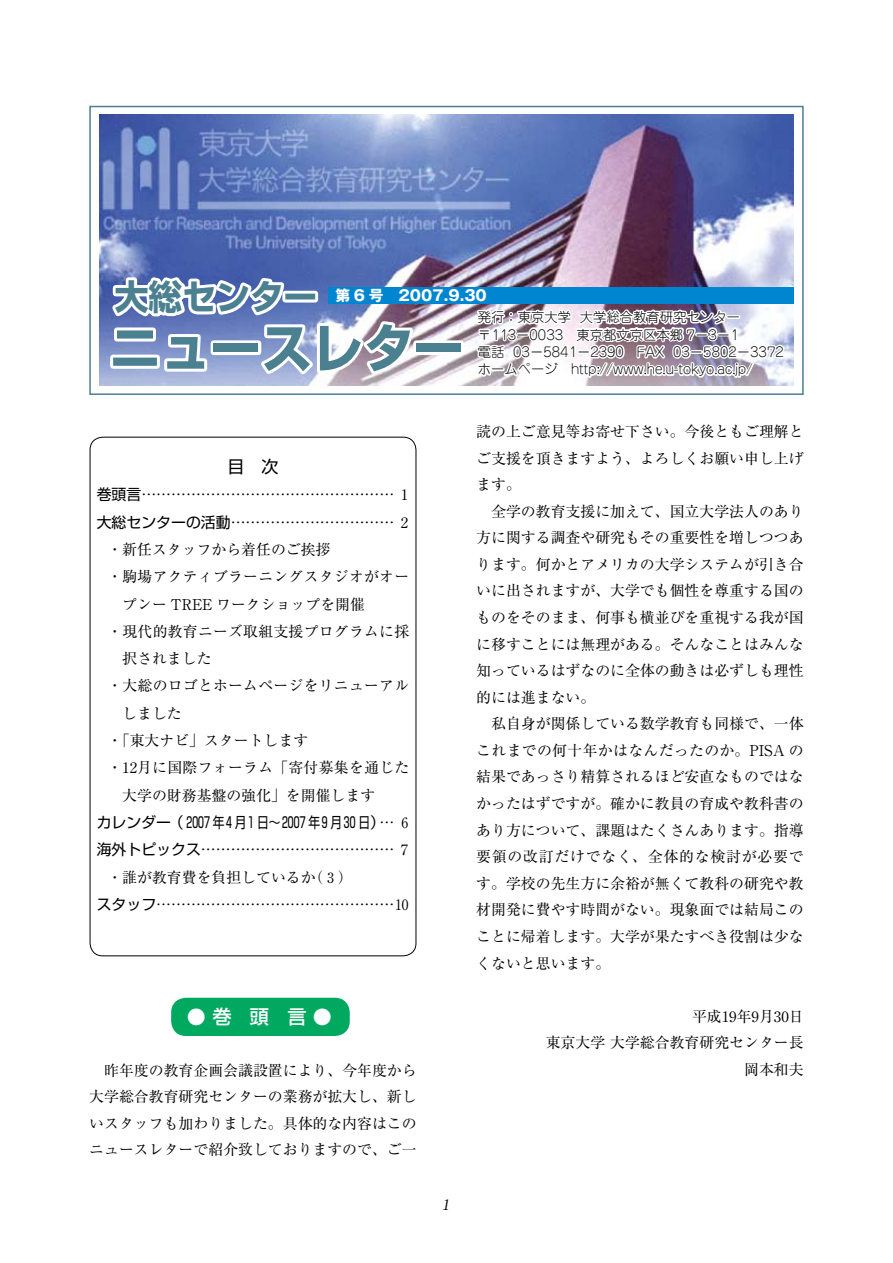
<style>
.page{position:relative;width:893px;height:1263px;background:#fff}
.page>*{position:absolute;margin:0;border:0;box-sizing:border-box;transform-origin:0 0}
.t1{font:700 52.35px "Shin Go";color:#4b8091}
.t2{font:700 34.8px "Shin Go";color:#4b8091}
.t3{font:500 19.2px "Shin Go";color:#fff}
.t4{font:16.95px "Shin Go";color:#000}
.t5{font:14.85px/26.5px "Ryumin";color:#000;text-align:justify}
.t6{font:14.85px/27.3px "Shin Go";color:#000}
.t7{font:14.85px "Ryumin";letter-spacing:.02em;color:#000}
.t8{font:700 14.85px "Gothic MB101";color:#fff}
.t9{font:300 13.35px/17.4px "Jun 101";color:#000}
.s1{font-family:"Ryumin"}
</style>
<div class="page">
<div style="left:171px;top:998px;width:179px;height:38px;background:#00a95f;border-radius:15px"></div>
<img style="left:99px;top:115px;width:695px;height:271px">
<svg style="left:107px;top:255px;width:310px;height:126px"></svg>
<div style="left:413px;top:340px;width:51px;height:15px;border:6px solid #fff"></div>
<img style="left:474px;top:256px;width:312px;height:139px">
<div style="left:328px;top:287px;width:466px;height:17px;background:#0086d1"></div>
<h2 class="t2" style="left:115px;top:274px;width:204px">大総センター</h2>
<h1 class="t1" style="left:110px;top:313px;width:356px">ニュースレター</h1>
<p class="t8" style="left:335px;top:285px;width:153px">第 6 号　2007.9.30</p>
<p class="t9" style="left:478px;top:308px;width:308px">発行：東京大学 大学総合教育研究センター<br>〒113－0033　東京都文京区本郷 7－3－1<br>電話 03－5841－2390　FAX 03－5802－3372ホームページ　http://www.he.u-tokyo.ac.jp/</p>
<p class="t4" style="left:227px;top:455px;width:53px">目　次</p>
<p class="t6" style="left:97px;top:480px;width:313px">巻頭言…………………………………………… <span class="s1">1</span>大総センターの活動…………………………… <span class="s1">2</span></p>
<p class="t5" style="left:107px;top:536px;width:225px">・新任スタッフから着任のご挨拶</p>
<p class="t5" style="left:107px;top:563px;width:303px">・駒場アクティブラーニングスタジオがオー</p>
<p class="t5" style="left:122px;top:590px;width:244px">プンー TREE ワークショップを開催</p>
<p class="t5" style="left:107px;top:618px;width:303px">・現代的教育ニーズ取組支援プログラムに採</p>
<p class="t5" style="left:122px;top:645px;width:91px">択されました</p>
<p class="t5" style="left:107px;top:672px;width:303px">・大総のロゴとホームページをリニューアル</p>
<p class="t5" style="left:122px;top:700px;width:61px">しました</p>
<p class="t5" style="left:107px;top:727px;width:202px">・「東大ナビ」スタートします</p>
<p class="t7" style="left:107px;top:759px;width:303px">・12月に国際フォーラム「寄付募集を通じた</p>
<p class="t5" style="left:122px;top:782px;width:254px">大学の財務基盤の強化」を開催します</p>
<p class="t6" style="left:97px;top:808px;width:313px">カレンダー（２００７年４月１日〜２００７年９月３０日）… <span class="s1">6</span>海外トピックス………………………………… <span class="s1">7</span></p>
<p class="t5" style="left:107px;top:864px;width:247px">・誰が教育費を負担しているか（３）</p>
<p class="t6" style="left:97px;top:890px;width:313px">スタッフ…………………………………………<span class="s1">10</span></p>
<p class="t3" style="left:187px;top:1004px;width:147px">● 巻頭言 ●</p>
<p class="t5" style="left:89px;top:1056px;width:329px">　昨年度の教育企画会議設置により、今年度から大学総合教育研究センターの業務が拡大し、新しいスタッフも加わりました。具体的な内容はこのニュースレターで紹介致しておりますので、ご一</p>
<p class="t5" style="left:476px;top:418px;width:329px">読の上ご意見等お寄せ下さい。今後ともご理解とご支援を頂きますよう、よろしくお願い申し上げます。</p>
<p class="t5" style="left:476px;top:498px;width:329px;text-indent:15px">全学の教育支援に加えて、国立大学法人のあり方に関する調査や研究もその重要性を増しつつあります。何かとアメリカの大学システムが引き合いに出されますが、大学でも個性を尊重する国のものをそのまま、何事も横並びを重視する我が国に移すことには無理がある。そんなことはみんな知っているはずなのに全体の動きは必ずしも理性的には進まない。</p>
<p class="t5" style="left:476px;top:710px;width:329px;text-indent:15px">私自身が関係している数学教育も同様で、一体これまでの何十年かはなんだったのか。PISA の結果であっさり精算されるほど安直なものではなかったはずですが。確かに教員の育成や教科書のあり方について、課題はたくさんあります。指導要領の改訂だけでなく、全体的な検討が必要です。学校の先生方に余裕が無くて教科の研究や教材開発に費やす時間がない。現象面では結局このことに帰着します。大学が果たすべき役割は少なくないと思います。</p>
<p class="t5" style="left:546px;top:1002px;width:259px;text-align:right">平成19年9月30日<br>東京大学 大学総合教育研究センター長岡本和夫</p>
</div>
